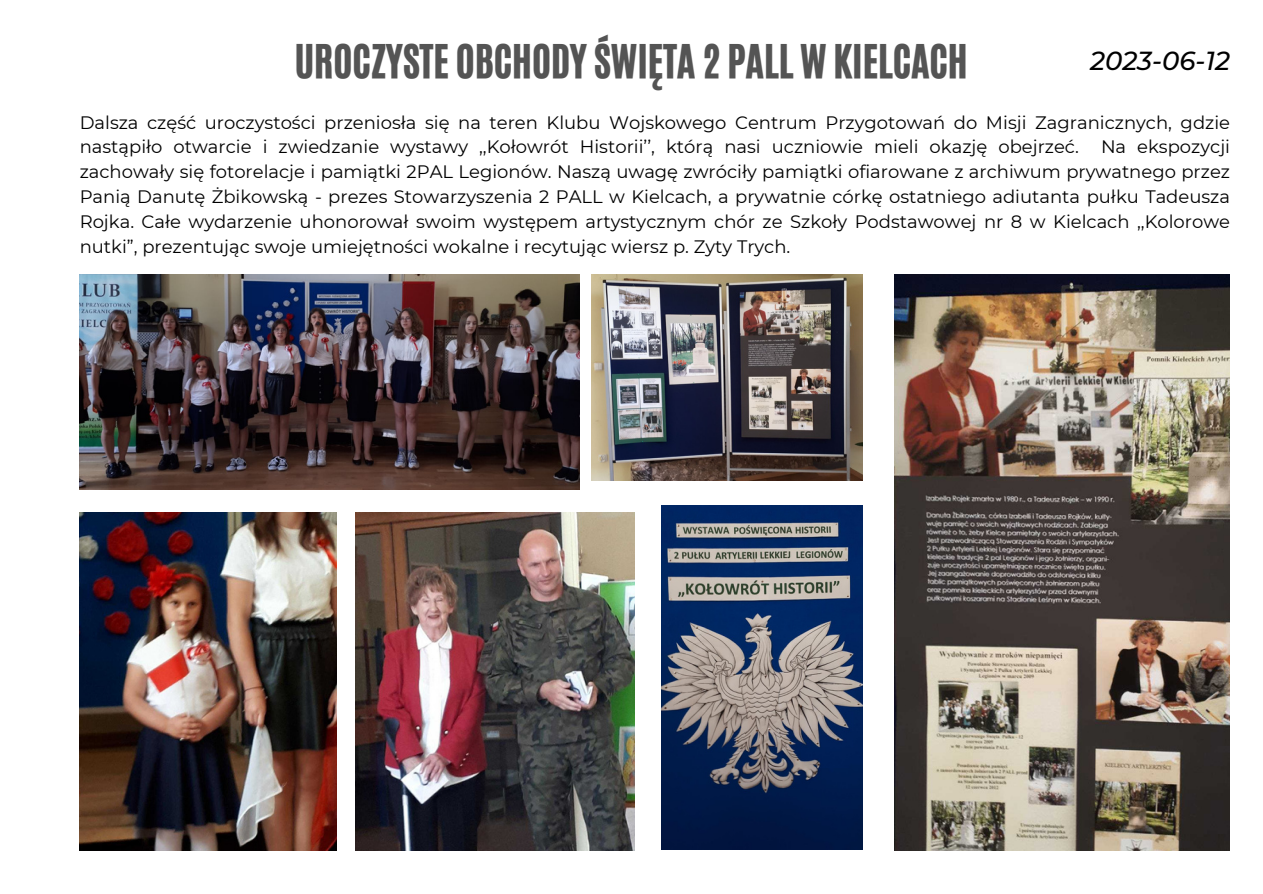
<style>
.page{position:relative;width:1263px;height:894px;background:#fff}
.page>*{position:absolute;margin:0;border:0;box-sizing:border-box;transform-origin:0 0}
.t1{font:39px "CA Generated";color:#545454}
.t2{font:italic 500 26.1px "Montserrat";color:#000}
.t3{font:18px/24.8px "Montserrat";color:#000;text-align:justify}
</style>
<div class="page">
<img style="left:80px;top:275px;width:499px;height:214px">
<img style="left:591px;top:275px;width:271px;height:205px">
<img style="left:894px;top:275px;width:335px;height:574px">
<img style="left:661px;top:505px;width:202px;height:344px">
<img style="left:80px;top:512px;width:256px;height:338px">
<img style="left:356px;top:512px;width:279px;height:338px">
<p class="t1" style="left:295px;top:33px;width:674px">UROCZYSTE OBCHODY ŚWIĘTA 2 PALL W KIELCACH</p>
<p class="t2" style="left:1090px;top:45px;width:142px">2023-06-12</p>
<p class="t3" style="left:80px;top:110px;width:1152px">Dalsza część uroczystości przeniosła się na teren Klubu Wojskowego Centrum Przygotowań do Misji Zagranicznych, gdzie nastąpiło otwarcie i zwiedzanie wystawy ,,Kołowrót Historii’’, którą nasi uczniowie mieli okazję obejrzeć. Na ekspozycji zachowały się fotorelacje i pamiątki 2PAL Legionów. Naszą uwagę zwróciły pamiątki ofiarowane z archiwum prywatnego przez Panią Danutę Żbikowską - prezes Stowarzyszenia 2 PALL w Kielcach, a prywatnie córkę ostatniego adiutanta pułku Tadeusza Rojka. Całe wydarzenie uhonorował swoim występem artystycznym chór ze Szkoły Podstawowej nr 8 w Kielcach ,,Kolorowe nutki”, prezentując swoje umiejętności wokalne i recytując wiersz p. Zyty Trych.</p>
</div>
